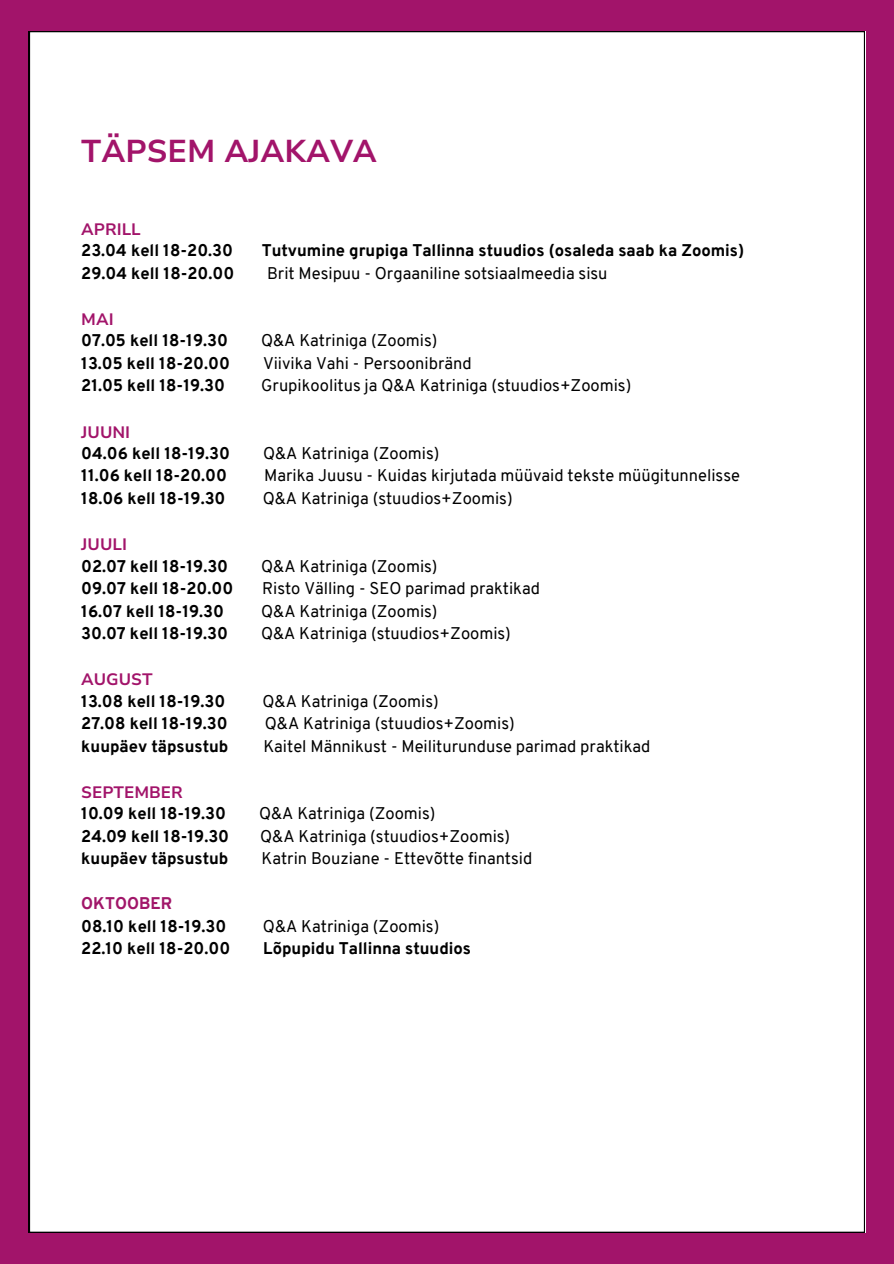
<style>
.page{position:relative;width:894px;height:1264px;background:#fff}
.page>*{position:absolute;margin:0;border:0;box-sizing:border-box;transform-origin:0 0}
.t1{font:700 31.5px "Nunito Sans 10 pt";color:#a2146a}
.t2{font:16.5px "Overpass";color:#000}
.t3{font:800 16.5px "Overpass";color:#000}
.t4{font:700 16.5px "Nunito Sans 10 pt";color:#a2146a}
.t5{font:800 16.5px "Overpass";color:#a11669}
</style>
<div class="page">
<div style="left:0;top:0;width:893px;height:1263px;background:#a2146a"></div>
<div style="left:29px;top:31px;width:835px;height:1201px;background:#fff"></div>
<h1 class="t1" style="left:81px;top:130px;width:297px">TÄPSEM AJAKAVA</h1>
<p class="t4" style="left:81px;top:218px;width:61px">APRILL</p>
<p class="t3" style="left:81px;top:244px;width:153px">23.04 kell 18-20.30</p>
<p class="t3" style="left:262px;top:244px;width:484px">Tutvumine grupiga Tallinna stuudios (osaleda saab ka Zoomis)</p>
<p class="t3" style="left:81px;top:266px;width:154px">29.04 kell 18-20.00</p>
<p class="t2" style="left:267px;top:266px;width:342px">Brit Mesipuu - Orgaaniline sotsiaalmeedia sisu</p>
<p class="t4" style="left:81px;top:308px;width:34px">MAI</p>
<p class="t3" style="left:81px;top:334px;width:148px">07.05 kell 18-19.30</p>
<p class="t2" style="left:261px;top:334px;width:178px">Q&amp;A Katriniga (Zoomis)</p>
<p class="t3" style="left:81px;top:356px;width:150px">13.05 kell 18-20.00</p>
<p class="t2" style="left:263px;top:356px;width:210px">Viivika Vahi - Persoonibränd</p>
<p class="t3" style="left:81px;top:379px;width:145px">21.05 kell 18-19.30</p>
<p class="t2" style="left:261px;top:379px;width:371px">Grupikoolitus ja Q&amp;A Katriniga (stuudios+Zoomis)</p>
<p class="t4" style="left:81px;top:421px;width:50px">JUUNI</p>
<p class="t3" style="left:81px;top:446px;width:150px">04.06 kell 18-19.30</p>
<p class="t2" style="left:263px;top:446px;width:178px">Q&amp;A Katriniga (Zoomis)</p>
<p class="t3" style="left:81px;top:469px;width:147px">11.06 kell 18-20.00</p>
<p class="t2" style="left:264px;top:469px;width:477px">Marika Juusu - Kuidas kirjutada müüvaid tekste müügitunnelisse</p>
<p class="t3" style="left:81px;top:491px;width:146px">18.06 kell 18-19.30</p>
<p class="t2" style="left:262px;top:491px;width:251px">Q&amp;A Katriniga (stuudios+Zoomis)</p>
<p class="t4" style="left:81px;top:533px;width:47px">JUULI</p>
<p class="t3" style="left:81px;top:559px;width:148px">02.07 kell 18-19.30</p>
<p class="t2" style="left:261px;top:559px;width:178px">Q&amp;A Katriniga (Zoomis)</p>
<p class="t3" style="left:81px;top:581px;width:153px">09.07 kell 18-20.00</p>
<p class="t2" style="left:262px;top:581px;width:279px">Risto Välling - SEO parimad praktikad</p>
<p class="t3" style="left:81px;top:604px;width:144px">16.07 kell 18-19.30</p>
<p class="t2" style="left:261px;top:604px;width:178px">Q&amp;A Katriniga (Zoomis)</p>
<p class="t3" style="left:81px;top:626px;width:148px">30.07 kell 18-19.30</p>
<p class="t2" style="left:261px;top:626px;width:251px">Q&amp;A Katriniga (stuudios+Zoomis)</p>
<p class="t4" style="left:81px;top:668px;width:73px">AUGUST</p>
<p class="t3" style="left:81px;top:694px;width:145px">13.08 kell 18-19.30</p>
<p class="t2" style="left:262px;top:694px;width:178px">Q&amp;A Katriniga (Zoomis)</p>
<p class="t3" style="left:81px;top:716px;width:148px">27.08 kell 18-19.30</p>
<p class="t2" style="left:265px;top:716px;width:251px">Q&amp;A Katriniga (stuudios+Zoomis)</p>
<p class="t3" style="left:81px;top:739px;width:149px">kuupäev täpsustub</p>
<p class="t2" style="left:263px;top:739px;width:388px">Kaitel Männikust - Meiliturunduse parimad praktikad</p>
<p class="t4" style="left:81px;top:781px;width:103px">SEPTEMBER</p>
<p class="t3" style="left:81px;top:806px;width:146px">10.09 kell 18-19.30</p>
<p class="t2" style="left:259px;top:806px;width:178px">Q&amp;A Katriniga (Zoomis)</p>
<p class="t3" style="left:81px;top:829px;width:149px">24.09 kell 18-19.30</p>
<p class="t2" style="left:260px;top:829px;width:251px">Q&amp;A Katriniga (stuudios+Zoomis)</p>
<p class="t3" style="left:81px;top:851px;width:149px">kuupäev täpsustub</p>
<p class="t2" style="left:261px;top:851px;width:272px">Katrin Bouziane - Ettevõtte finantsid</p>
<p class="t5" style="left:81px;top:896px;width:92px">OKTOOBER</p>
<p class="t3" style="left:81px;top:919px;width:146px">08.10 kell 18-19.30</p>
<p class="t2" style="left:263px;top:919px;width:178px">Q&amp;A Katriniga (Zoomis)</p>
<p class="t3" style="left:81px;top:942px;width:150px">22.10 kell 18-20.00</p>
<p class="t3" style="left:263px;top:942px;width:209px">Lõpupidu Tallinna stuudios</p>
</div>
